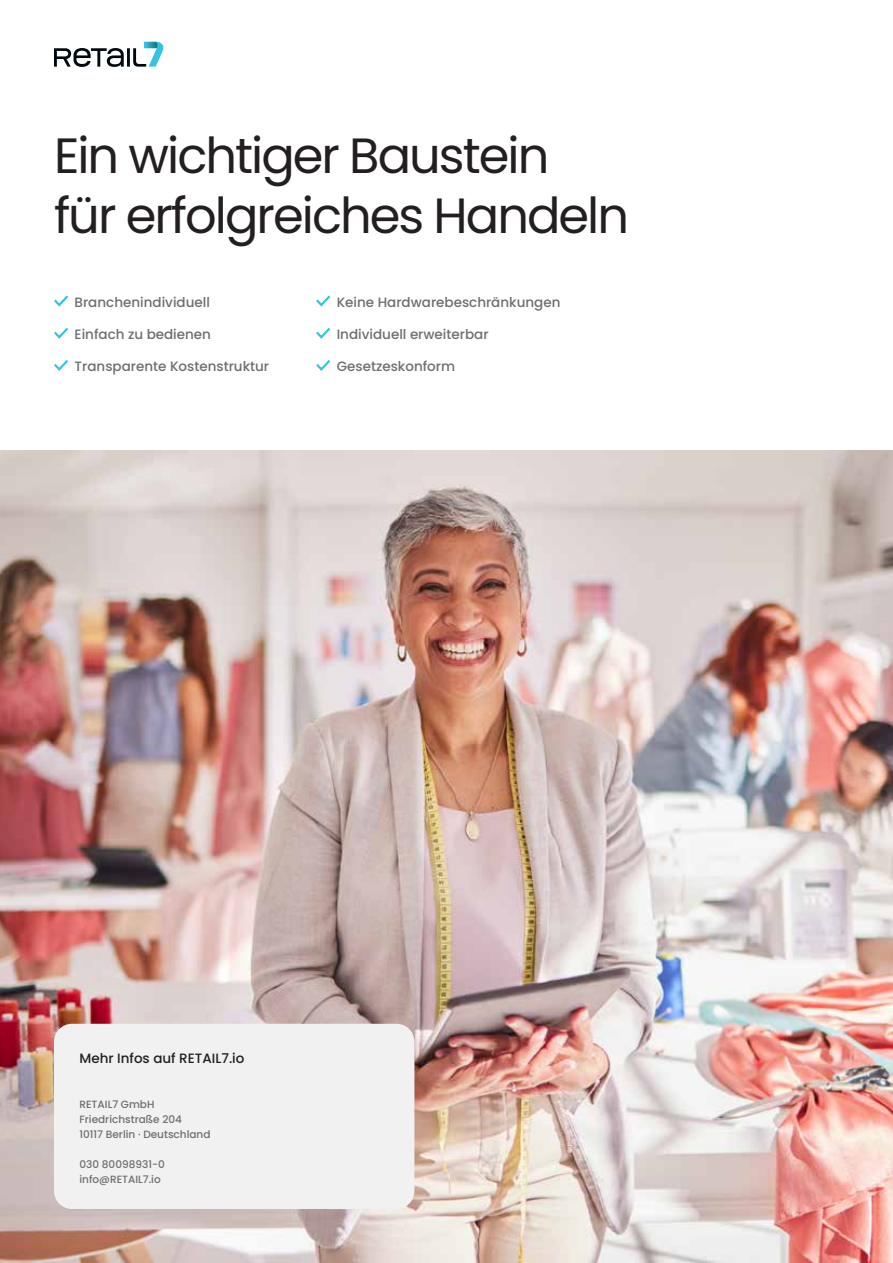
<style>
.page{position:relative;width:893px;height:1263px;background:#fff}
.page>*{position:absolute;margin:0;border:0;box-sizing:border-box;transform-origin:0 0}
.t1{font:49.5px/59.4px "Poppins";letter-spacing:-.04em;color:#231f20}
.t2{font:500 13.5px "Poppins";color:#6d6e71}
.t3{font:500 13.5px "Poppins";color:#231f20}
.t4{font:500 10.5px/15px "Poppins";color:#6d6e71}
</style>
<div class="page">
<img style="left:0;top:451px;width:893px;height:812px">
<svg style="left:54px;top:295px;width:14px;height:12px"></svg>
<svg style="left:54px;top:327px;width:15px;height:12px"></svg>
<svg style="left:54px;top:360px;width:15px;height:11px"></svg>
<div style="left:54px;top:1024px;width:360px;height:185px;background:#f1f1f2;border-radius:18px"></div>
<svg style="left:316px;top:295px;width:15px;height:12px"></svg>
<svg style="left:316px;top:327px;width:15px;height:12px"></svg>
<svg style="left:316px;top:360px;width:15px;height:11px"></svg>
<svg style="left:54px;top:48px;width:70px;height:19px"></svg>
<hr style="left:127px;top:48px;width:3px;height:19px;background:#000810">
<svg style="left:133px;top:42px;width:30px;height:25px"></svg>
<h1 class="t1" style="left:54px;top:126px;width:577px">Ein wichtiger Baustein<br>für erfolgreiches Handeln</h1>
<p class="t2" style="left:75px;top:294px;width:137px">Branchenindividuell</p>
<p class="t2" style="left:75px;top:326px;width:138px">Einfach zu bedienen</p>
<p class="t2" style="left:75px;top:358px;width:196px">Transparente Kostenstruktur</p>
<p class="t2" style="left:337px;top:294px;width:225px">Keine Hardwarebeschränkungen</p>
<p class="t2" style="left:337px;top:326px;width:153px">Individuell erweiterbar</p>
<p class="t2" style="left:337px;top:358px;width:120px">Gesetzeskonform</p>
<p class="t3" style="left:80px;top:1051px;width:166px">Mehr Infos auf RETAIL7.io</p>
<p class="t4" style="left:80px;top:1097px;width:133px">RETAIL7 GmbH<br>Friedrichstraße 204<br>10117 Berlin · Deutschland</p>
<p class="t4" style="left:80px;top:1157px;width:87px">030 80098931-0 info@RETAIL7.io</p>
</div>
